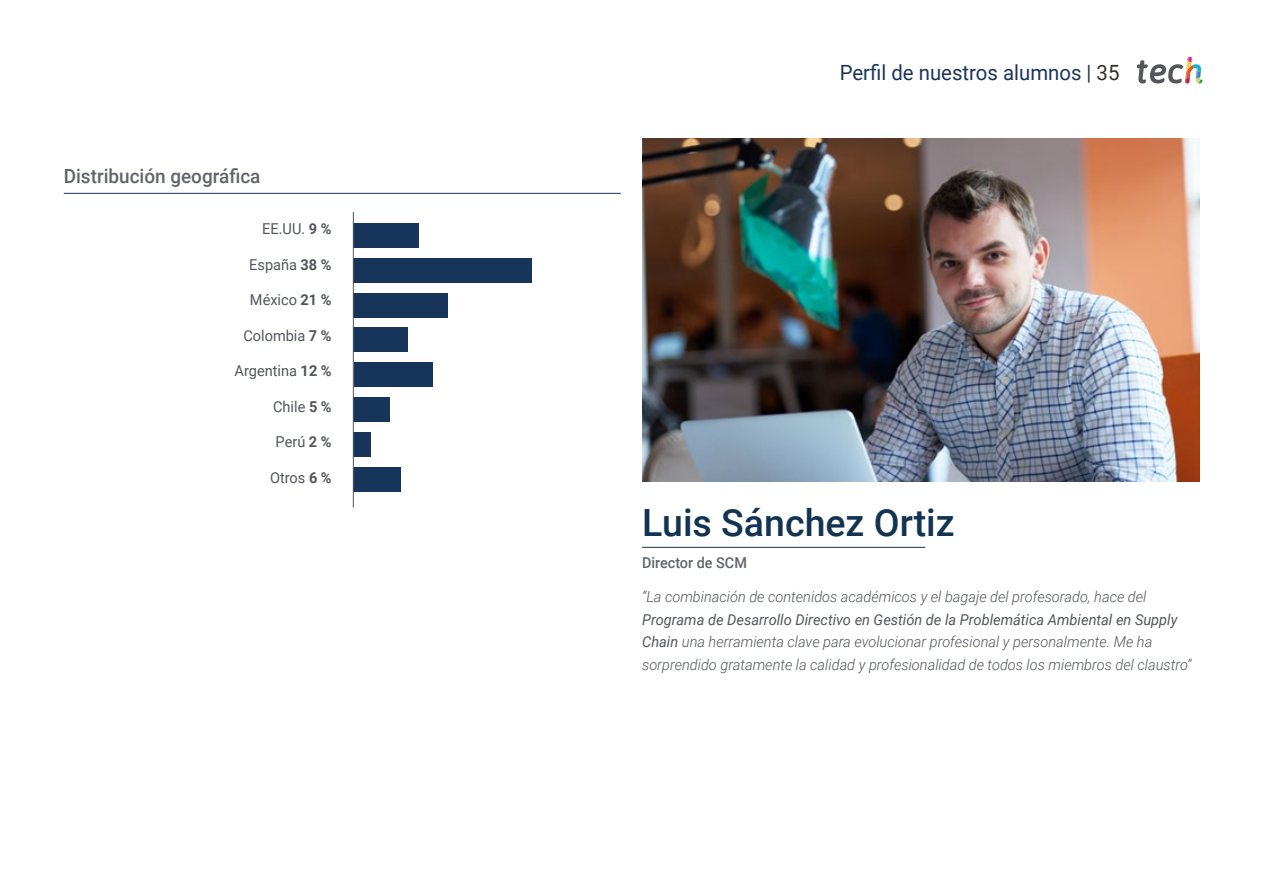
<style>
.page{position:relative;width:1263px;height:893px;background:#fff}
.page>*{position:absolute;margin:0;border:0;box-sizing:border-box;transform-origin:0 0}
.t1{font:500 37.5px "Roboto";color:#123352}
.t2{font:21px "Roboto";color:#1a355c}
.t3{font:500 19.5px "Roboto";color:#61646a}
.t4{font:italic 300 15px/22.5px "Roboto";color:#52555b}
.t5{font:15px "Roboto";color:#52555b}
.t6{font:500 15px "Roboto";color:#61646a;scale:.96 1}
.s1{font-weight:700}
.s2{color:#312e20}
.s3{font-weight:400}
</style>
<div class="page">
<img style="left:642px;top:138px;width:557px;height:343px">
<hr style="left:64px;top:193px;width:557px;height:1px;background:#17355b">
<svg style="left:1137px;top:57px;width:65px;height:27px"></svg>
<div style="left:353px;top:223px;width:66px;height:25px;background:#17355b"></div>
<div style="left:353px;top:397px;width:37px;height:25px;background:#17355b"></div>
<div style="left:353px;top:258px;width:179px;height:25px;background:#17355b"></div>
<div style="left:353px;top:432px;width:17px;height:25px;background:#17355b"></div>
<div style="left:353px;top:293px;width:94px;height:24px;background:#17355b"></div>
<div style="left:353px;top:467px;width:47px;height:24px;background:#17355b"></div>
<div style="left:353px;top:327px;width:55px;height:25px;background:#17355b"></div>
<div style="left:354px;top:362px;width:78px;height:25px;background:#17355b"></div>
<hr style="left:353px;top:212px;width:1px;height:296px;background:#52555b">
<hr style="left:642px;top:547px;width:283px;height:1px;background:#123352">
<h3 class="t3" style="left:64px;top:162px;width:198px">Distribución geográfica</h3>
<p class="t5" style="left:262px;top:218px;width:71px">EE.UU. <span class="s1">9 %</span></p>
<p class="t5" style="left:249px;top:254px;width:84px">España <span class="s1">38 %</span></p>
<p class="t5" style="left:250px;top:289px;width:83px">México <span class="s1">21 %</span></p>
<p class="t5" style="left:243px;top:325px;width:90px">Colombia <span class="s1">7 %</span></p>
<p class="t5" style="left:235px;top:360px;width:99px">Argentina <span class="s1">12 %</span></p>
<p class="t5" style="left:273px;top:396px;width:60px">Chile <span class="s1">5 %</span></p>
<p class="t5" style="left:276px;top:431px;width:58px">Perú <span class="s1">2 %</span></p>
<p class="t5" style="left:270px;top:467px;width:63px">Otros <span class="s1">6 %</span></p>
<h2 class="t2" style="left:840px;top:57px;width:281px">Perfil de nuestros alumnos | <span class="s2">35</span></h2>
<h1 class="t1" style="left:642px;top:496px;width:314px">Luis Sánchez Ortiz</h1>
<p class="t6" style="left:642px;top:552px;width:111px">Director de SCM</p>
<p class="t4" style="left:642px;top:585px;width:506px">“La combinación de contenidos académicos y el bagaje del profesorado, hace del</p>
<p class="t4" style="left:642px;top:607px;width:551px"><span class="s3">Programa de Desarrollo Directivo en Gestión de la Problemática Ambiental en Supply<br>Chain</span> una herramienta clave para evolucionar profesional y personalmente. Me ha sorprendido gratamente la calidad y profesionalidad de todos los miembros del claustro”</p>
</div>
